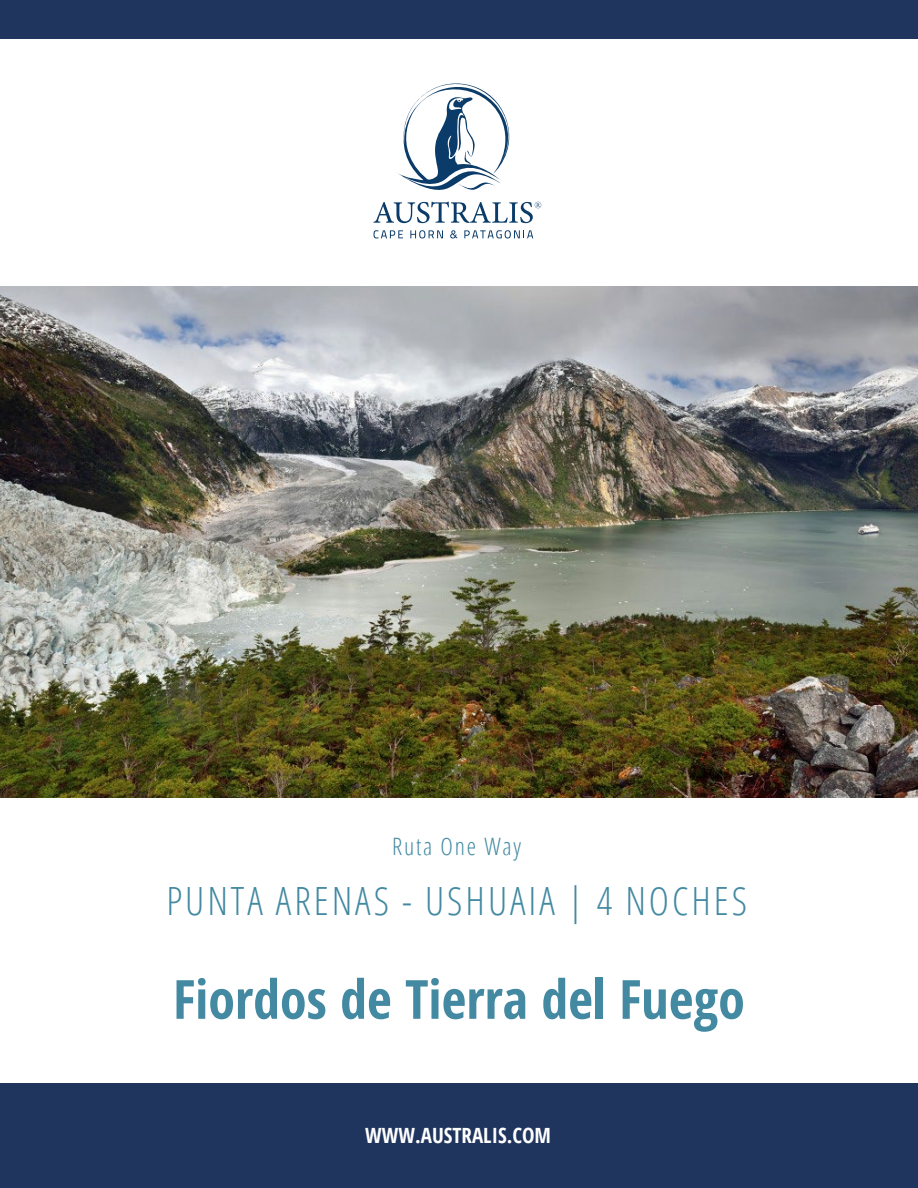
<style>
.page{position:relative;width:918px;height:1188px;background:#fff}
.page>*{position:absolute;margin:0;border:0;box-sizing:border-box;transform-origin:0 0}
.t1{font:700 condensed 54px "Open Sans";color:#4289a1}
.t2{font:300 condensed 38.85px "Open Sans";letter-spacing:.075em;color:#4289a1}
.t3{font:300 condensed 24px "Open Sans";letter-spacing:.075em;color:#4289a1}
.t4{font:700 condensed 21px "Open Sans";color:#fff}
</style>
<div class="page">
<div style="left:0;top:1083px;width:917px;height:105px;background:#1f355e"></div>
<svg style="left:374px;top:230px;width:29px;height:8px"></svg>
<svg style="left:410px;top:230px;width:33px;height:8px"></svg>
<svg style="left:450px;top:230px;width:7px;height:8px"></svg>
<svg style="left:464px;top:230px;width:69px;height:8px"></svg>
<svg style="left:373px;top:83px;width:168px;height:140px"></svg>
<img style="left:0;top:286px;width:917px;height:512px">
<div style="left:0;top:0;width:917px;height:39px;background:#1f355e"></div>
<p class="t3" style="left:392px;top:830px;width:130px">Ruta One Way</p>
<p class="t2" style="left:166px;top:875px;width:582px">PUNTA ARENAS - USHUAIA | 4 NOCHES</p>
<h1 class="t1" style="left:173px;top:962px;width:573px">Fiordos de Tierra del Fuego</h1>
<p class="t4" style="left:365px;top:1121px;width:187px">WWW.AUSTRALIS.COM</p>
</div>
